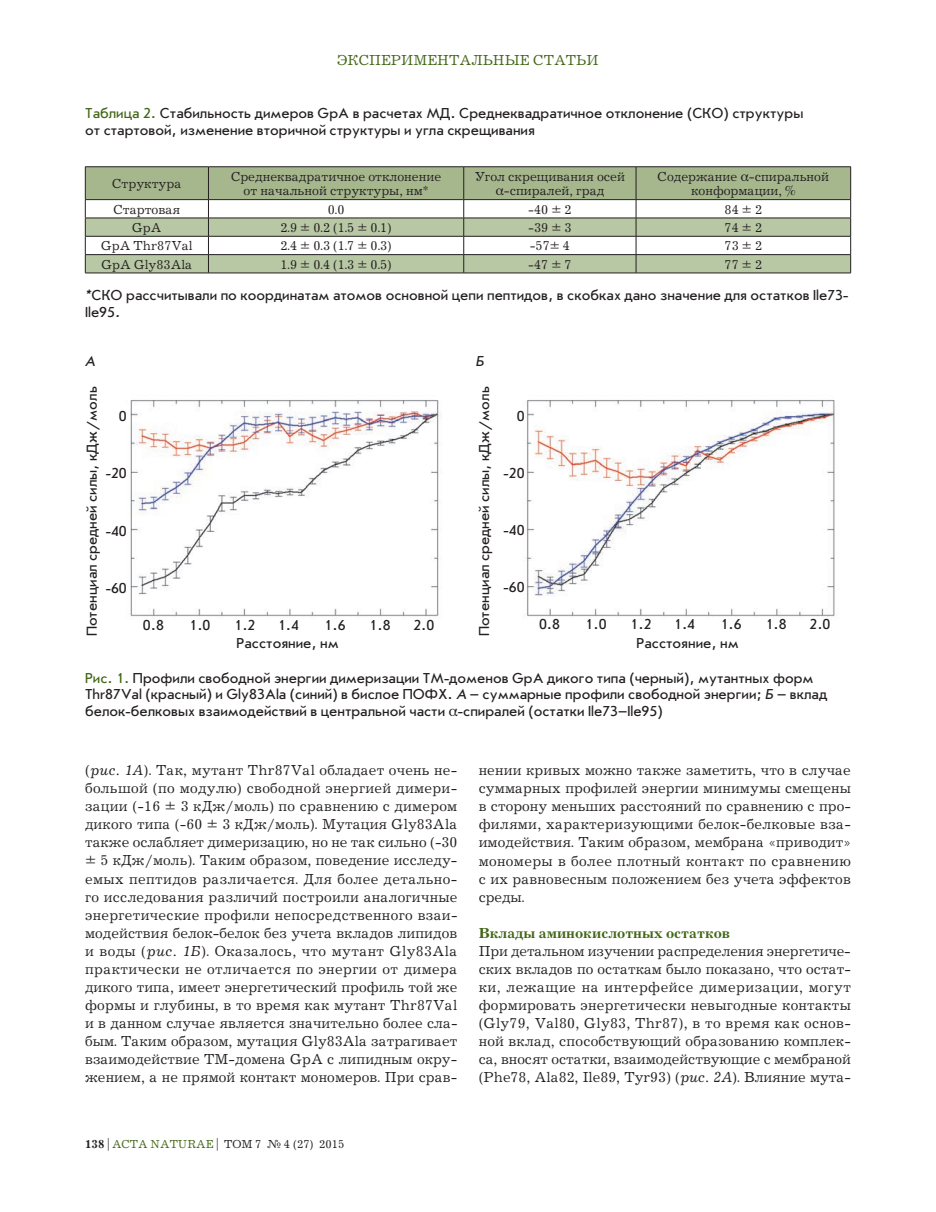
<style>
.page{position:relative;width:936px;height:1212px;background:#fff}
.page>*{position:absolute;margin:0;border:0;box-sizing:border-box;transform-origin:0 0}
.t1{font:15px/18.1px "Journal C";letter-spacing:.005em;color:#231f20;text-align:justify}
.t2{font:15px/16.5px "Journal Sans C";color:#231f20}
.t3{font:700 15px "Journal C";color:#426616}
.t4{font:15px "Journal C";color:#426616}
.t5{font:italic 15px "Journal Sans C";color:#231f20}
.t6{font:13.5px/14.2px "Journal C";color:#231f20;text-align:center}
.t7{font:12px "Journal C";color:#231f20}
.s1{color:#426616}
.s2{font-family:"Newton C Pro"}
.s3{font-style:italic}
.s4{font-weight:700}
</style>
<div class="page">
<svg style="left:85px;top:167px;width:766px;height:106px"></svg>
<hr style="left:85px;top:273px;width:123px;height:1px;background:#231f20">
<hr style="left:208px;top:273px;width:255px;height:1px;background:#231f20">
<hr style="left:463px;top:273px;width:173px;height:1px;background:#231f20">
<hr style="left:636px;top:273px;width:214px;height:1px;background:#231f20">
<hr style="left:85px;top:166px;width:123px;height:1px;background:#231f20">
<hr style="left:85px;top:167px;width:1px;height:32px;background:#231f20">
<hr style="left:208px;top:166px;width:255px;height:1px;background:#231f20">
<hr style="left:463px;top:166px;width:173px;height:1px;background:#231f20">
<hr style="left:636px;top:166px;width:214px;height:1px;background:#231f20">
<hr style="left:850px;top:167px;width:1px;height:32px;background:#231f20">
<hr style="left:85px;top:199px;width:123px;height:1px;background:#231f20">
<hr style="left:208px;top:199px;width:255px;height:1px;background:#231f20">
<hr style="left:463px;top:199px;width:173px;height:1px;background:#231f20">
<hr style="left:636px;top:199px;width:214px;height:1px;background:#231f20">
<img style="left:130px;top:400px;width:705px;height:217px">
<p class="t4" style="left:337px;top:52px;width:263px">ЭКСПЕРИМЕНТАЛЬНЫЕ СТАТЬИ</p>
<p class="t2" style="left:85px;top:105px;width:719px"><span class="s1">Таблица 2.</span> Стабильность димеров GpA в расчетах МД. Среднеквадратичное отклонение (СКО) структуры от стартовой, изменение вторичной структуры и угла скрещивания</p>
<p class="t6" style="left:112px;top:177px;width:71px">Структура</p>
<p class="t6" style="left:231px;top:170px;width:212px">Среднеквадратичное отклонение от начальной структуры, нм*</p>
<p class="t6" style="left:474px;top:170px;width:152px">Угол скрещивания осей <span class="s2">α</span>-спиралей, град</p>
<p class="t6" style="left:657px;top:170px;width:173px">Содержание <span class="s2">α</span>-спиральной конформации, %</p>
<p class="t6" style="left:113px;top:203px;width:68px">Стартовая</p>
<p class="t6" style="left:328px;top:203px;width:18px">0.0</p>
<p class="t6" style="left:528px;top:203px;width:45px">-40 ± 2</p>
<p class="t6" style="left:724px;top:203px;width:39px">84 ± 2</p>
<p class="t6" style="left:132px;top:221px;width:31px">GpA</p>
<p class="t6" style="left:280px;top:221px;width:113px">2.9 ± 0.2 (1.5 ± 0.1)</p>
<p class="t6" style="left:528px;top:221px;width:45px">-39 ± 3</p>
<p class="t6" style="left:724px;top:221px;width:39px">74 ± 2</p>
<p class="t6" style="left:101px;top:239px;width:93px">GpA Thr87Val</p>
<p class="t6" style="left:280px;top:239px;width:113px">2.4 ± 0.3 (1.7 ± 0.3)</p>
<p class="t6" style="left:529px;top:239px;width:42px">-57± 4</p>
<p class="t6" style="left:724px;top:239px;width:39px">73 ± 2</p>
<p class="t6" style="left:101px;top:258px;width:92px">GpA Gly83Ala</p>
<p class="t6" style="left:280px;top:258px;width:113px">1.9 ± 0.4 (1.3 ± 0.5)</p>
<p class="t6" style="left:528px;top:258px;width:45px">-47 ± 7</p>
<p class="t6" style="left:724px;top:258px;width:39px">77 ± 2</p>
<p class="t2" style="left:85px;top:287px;width:764px"><span class="s3">*</span>СКО рассчитывали по координатам атомов основной цепи пептидов, в скобках дано значение для остатков Ile73-<br>Ile95<span class="s3">.</span></p>
<p class="t5" style="left:85px;top:353px;width:11px">А</p>
<p class="t5" style="left:475px;top:353px;width:10px">Б</p>
<p class="t2" style="left:84px;top:636px;width:251px;rotate:-90deg">Потенциал средней силы, кДж/моль</p>
<p class="t2" style="left:476px;top:636px;width:251px;rotate:-90deg">Потенциал средней силы, кДж/моль</p>
<p class="t2" style="left:516px;top:408px;width:9px">0</p>
<p class="t2" style="left:119px;top:408px;width:9px">0</p>
<p class="t2" style="left:503px;top:465px;width:23px">-20</p>
<p class="t2" style="left:106px;top:466px;width:23px">-20</p>
<p class="t2" style="left:503px;top:522px;width:23px">-40</p>
<p class="t2" style="left:106px;top:523px;width:23px">-40</p>
<p class="t2" style="left:503px;top:580px;width:23px">-60</p>
<p class="t2" style="left:106px;top:580px;width:23px">-60</p>
<p class="t2" style="left:143px;top:617px;width:23px">0.8</p>
<p class="t2" style="left:189px;top:617px;width:23px">1.0</p>
<p class="t2" style="left:234px;top:617px;width:23px">1.2</p>
<p class="t2" style="left:278px;top:617px;width:23px">1.4</p>
<p class="t2" style="left:324px;top:617px;width:23px">1.6</p>
<p class="t2" style="left:369px;top:617px;width:23px">1.8</p>
<p class="t2" style="left:413px;top:617px;width:23px">2.0</p>
<p class="t2" style="left:539px;top:616px;width:23px">0.8</p>
<p class="t2" style="left:585px;top:616px;width:23px">1.0</p>
<p class="t2" style="left:630px;top:616px;width:23px">1.2</p>
<p class="t2" style="left:674px;top:616px;width:23px">1.4</p>
<p class="t2" style="left:720px;top:616px;width:23px">1.6</p>
<p class="t2" style="left:765px;top:616px;width:23px">1.8</p>
<p class="t2" style="left:809px;top:616px;width:23px">2.0</p>
<p class="t2" style="left:236px;top:635px;width:104px">Расстояние, нм</p>
<p class="t2" style="left:636px;top:635px;width:104px">Расстояние, нм</p>
<p class="t2" style="left:85px;top:670px;width:743px"><span class="s1">Рис. 1.</span> Профили свободной энергии димеризации ТМ-доменов GpA дикого типа (черный), мутантных форм<br>Thr87Val (красный) и Gly83Ala (синий) в бислое ПОФХ. <span class="s3">А</span> – суммарные профили свободной энергии; <span class="s3">Б</span> – вклад белок-белковых взаимодействий в центральной части <span class="s2">α</span>-спиралей (остатки Ile73–Ile95)</p>
<p class="t1" style="left:85px;top:762px;width:374px">(<span class="s3">рис. 1А</span>). Так, мутант Thr87Val обладает очень не&shy;большой (по модулю) свободной энергией димери&shy;зации (-16 ± 3 кДж/моль) по сравнению с димером дикого типа (-60 ± 3 кДж/моль). Мутация Gly83Ala также ослабляет димеризацию, но не так сильно (-30 ± 5 кДж/моль). Таким образом, поведение исследу&shy;емых пептидов различается. Для более детально&shy;го исследования различий построили аналогичные энергетические профили непосредственного взаи&shy;модействия белок-белок без учета вкладов липидов и воды (<span class="s3">рис. 1Б</span>). Оказалось, что мутант Gly83Ala практически не отличается по энергии от димера дикого типа, имеет энергетический профиль той же формы и глубины, в то время как мутант Thr87Val и в данном случае является значительно более сла&shy;бым. Таким образом, мутация Gly83Ala затрагивает взаимодействие ТМ-домена GpA с липидным окру&shy;жением, а не прямой контакт мономеров. При срав-</p>
<p class="t1" style="left:478px;top:762px;width:374px">нении кривых можно также заметить, что в случае суммарных профилей энергии минимумы смещены в сторону меньших расстояний по сравнению с про&shy;филями, характеризующими белок-белковые вза&shy;имодействия. Таким образом, мембрана «приводит» мономеры в более плотный контакт по сравнению с их равновесным положением без учета эффектов среды.</p>
<p class="t3" style="left:478px;top:924px;width:253px">Вклады аминокислотных остатков</p>
<p class="t1" style="left:478px;top:942px;width:374px">При детальном изучении распределения энергетиче&shy;ских вкладов по остаткам было показано, что остат&shy;ки, лежащие на интерфейсе димеризации, могут формировать энергетически невыгодные контакты (Gly79, Val80, Gly83, Thr87), в то время как основ&shy;ной вклад, способствующий образованию комплек&shy;са, вносят остатки, взаимодействующие с мембраной (Phe78, Ala82, Ile89, Tyr93) (<span class="s3">рис. 2А</span>). Влияние мута-</p>
<p class="t7" style="left:85px;top:1137px;width:261px"><span class="s4">138</span> | <span class="s1">ACTA NATURAE</span> | ТОМ 7 № 4 (27) 2015</p>
</div>
